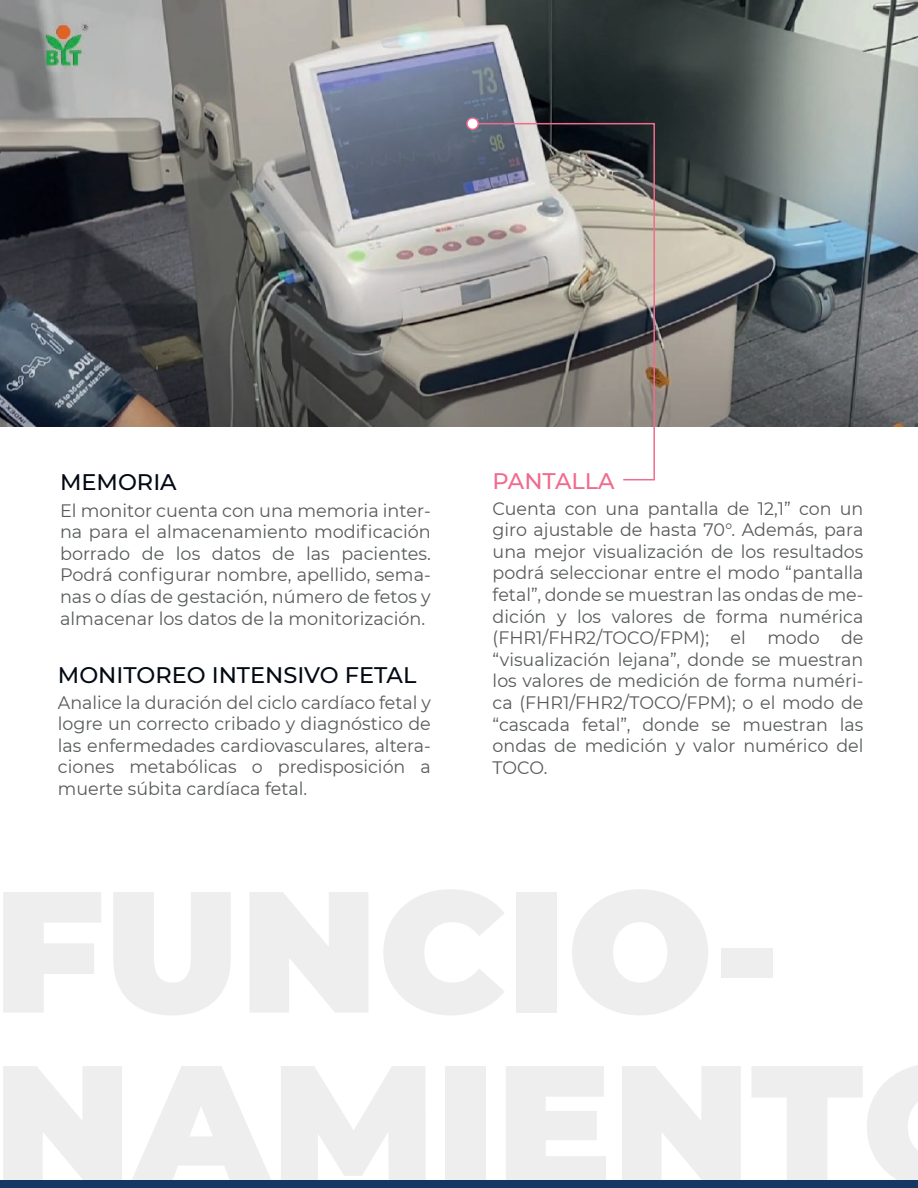
<style>
.page{position:relative;width:918px;height:1188px;background:#fff}
.page>*{position:absolute;margin:0;border:0;box-sizing:border-box;transform-origin:0 0}
.t1{font:500 22.5px "Montserrat";color:#030913}
.t2{font:500 22.5px "Montserrat";color:#f16b8d}
.t3{font:18px/21.6px "Montserrat";color:#575a5b;text-align:justify}
</style>
<div class="page">
<img style="left:0;top:0;width:918px;height:427px">
<div style="left:0;top:1181px;width:918px;height:7px;background:#153761"></div>
<svg style="left:471px;top:122px;width:185px;height:359px"></svg>
<svg style="left:466px;top:117px;width:13px;height:13px"></svg>
<p class="t1" style="left:60px;top:466px;width:118px">MEMORIA</p>
<p class="t3" style="left:60px;top:499px;width:372px">El monitor cuenta con una memoria inter&shy;na para el almacenamiento modificación borrado de los datos de las pacientes.<br>Podrá configurar nombre, apellido, sema&shy;nas o días de gestación, número de fetos y almacenar los datos de la monitorización.</p>
<p class="t1" style="left:58px;top:659px;width:360px">MONITOREO INTENSIVO FETAL</p>
<p class="t3" style="left:58px;top:691px;width:374px">Analice la duración del ciclo cardíaco fetal y logre un correcto cribado y diagnóstico de las enfermedades cardiovasculares, altera&shy;ciones metabólicas o predisposición a muerte súbita cardíaca fetal.</p>
<p class="t2" style="left:493px;top:465px;width:124px">PANTALLA</p>
<p class="t3" style="left:493px;top:497px;width:372px">Cuenta con una pantalla de 12,1” con un giro ajustable de hasta 70°. Además, para una mejor visualización de los resultados podrá seleccionar entre el modo “pantalla fetal”, donde se muestran las ondas de me&shy;dición y los valores de forma numérica (FHR1/FHR2/TOCO/FPM); el modo de “visualización lejana”, donde se muestran los valores de medición de forma numéri&shy;ca (FHR1/FHR2/TOCO/FPM); o el modo de “cascada fetal”, donde se muestran las ondas de medición y valor numérico del TOCO.</p>
</div>
